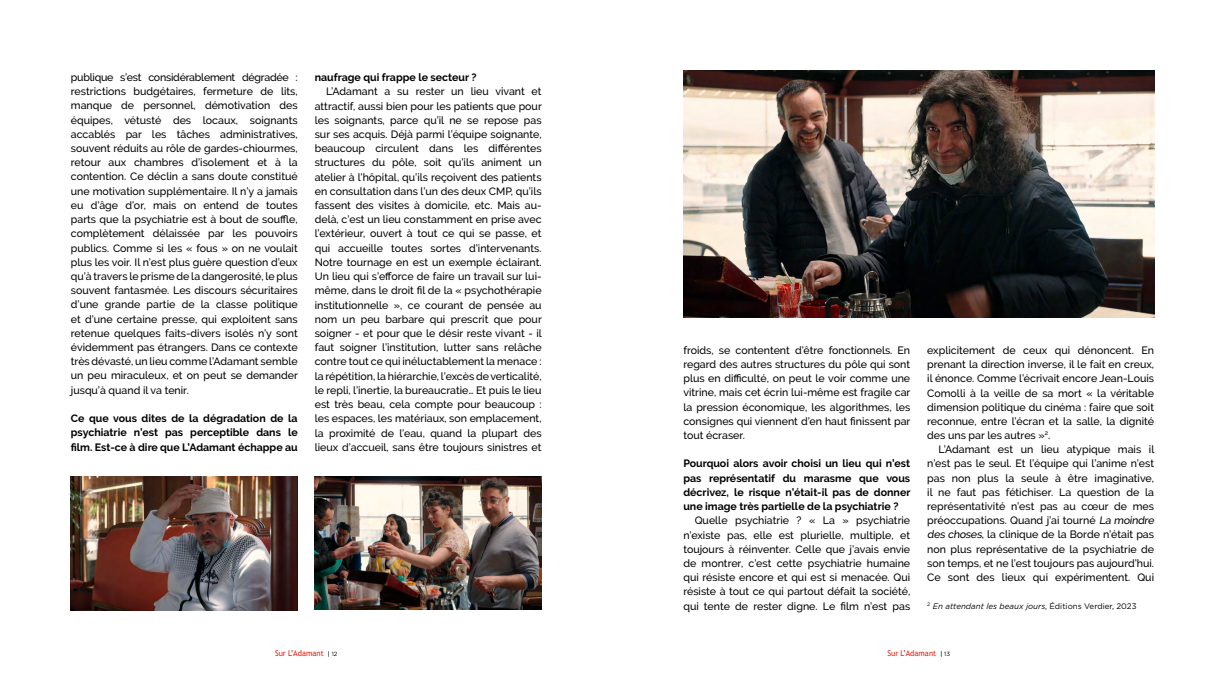
<style>
.page{position:relative;width:1225px;height:681px;background:#fff}
.page>*{position:absolute;margin:0;border:0;box-sizing:border-box;transform-origin:0 0}
.t1{font:500 10.6px/14.2px "Raleway";color:#000;text-align:justify}
.t2{font:700 10.6px/14.2px "Raleway";color:#000;text-align:justify}
.t3{font:italic 8px "Gotham";color:#000}
.t4{font:8px "Trebuchet MS";color:#e42313;scale:.96 1}
.s1{font-style:normal}
.s2{font-family:"Gotham";font-weight:500;font-size:6px;color:#000}
.s3{font-family:"Gotham";font-size:6px;color:#000}
</style>
<div class="page">
<img style="left:683px;top:71px;width:471px;height:246px">
<img style="left:71px;top:476px;width:227px;height:133px">
<img style="left:315px;top:476px;width:226px;height:133px">
<p class="t1" style="left:71px;top:70px;width:229px">publique s’est considérablement dégradée : restrictions budgétaires, fermeture de lits, manque de personnel, démotivation des équipes, vétusté des locaux, soignants accablés par les tâches administratives, souvent réduits au rôle de gardes-chiourmes, retour aux chambres d’isolement et à la contention. Ce déclin a sans doute constitué une motivation supplémentaire. Il n’y a jamais eu d’âge d’or, mais on entend de toutes parts que la psychiatrie est à bout de souffle, complètement délaissée par les pouvoirs publics. Comme si les « fous » on ne voulait plus les voir. Il n’est plus guère question d’eux qu’à travers le prisme de la dangerosité, le plus souvent fantasmée. Les discours sécuritaires d’une grande partie de la classe politique et d’une certaine presse, qui exploitent sans retenue quelques faits-divers isolés n’y sont évidemment pas étrangers. Dans ce contexte très dévasté, un lieu comme l’Adamant semble un peu miraculeux, et on peut se demander jusqu’à quand il va tenir.</p>
<p class="t2" style="left:71px;top:411px;width:228px">Ce que vous dites de la dégradation de la psychiatrie n’est pas perceptible dans le film. Est-ce à dire que L’Adamant échappe au</p>
<p class="t2" style="left:315px;top:70px;width:163px">naufrage qui frappe le secteur ?</p>
<p class="t1" style="left:315px;top:84px;width:229px;text-indent:11px">L’Adamant a su rester un lieu vivant et attractif, aussi bien pour les patients que pour les soignants, parce qu’il ne se repose pas sur ses acquis. Déjà parmi l’équipe soignante, beaucoup circulent dans les différentes structures du pôle, soit qu’ils animent un atelier à l’hôpital, qu’ils reçoivent des patients en consultation dans l’un des deux CMP, qu’ils fassent des visites à domicile, etc. Mais au&shy;delà, c’est un lieu constamment en prise avec l’extérieur, ouvert à tout ce qui se passe, et qui accueille toutes sortes d’intervenants.<br>Notre tournage en est un exemple éclairant.<br>Un lieu qui s’efforce de faire un travail sur lui&shy;même, dans le droit fil de la « psychothérapie institutionnelle », ce courant de pensée au nom un peu barbare qui prescrit que pour soigner - et pour que le désir reste vivant - il faut soigner l’institution, lutter sans relâche contre tout ce qui inéluctablement la menace : la répétition, la hiérarchie, l’excès de verticalité, le repli, l’inertie, la bureaucratie… Et puis le lieu est très beau, cela compte pour beaucoup : les espaces, les matériaux, son emplacement, la proximité de l’eau, quand la plupart des lieux d’accueil, sans être toujours sinistres et</p>
<p class="t1" style="left:683px;top:342px;width:229px">froids, se contentent d’être fonctionnels. En regard des autres structures du pôle qui sont plus en difficulté, on peut le voir comme une vitrine, mais cet écrin lui-même est fragile car la pression économique, les algorithmes, les consignes qui viennent d’en haut finissent par tout écraser.</p>
<p class="t2" style="left:683px;top:456px;width:229px">Pourquoi alors avoir choisi un lieu qui n’est pas représentatif du marasme que vous décrivez, le risque n’était-il pas de donner une image très partielle de la psychiatrie ?</p>
<p class="t1" style="left:683px;top:513px;width:228px;text-indent:11px">Quelle psychiatrie ? « La » psychiatrie n’existe pas, elle est plurielle, multiple, et toujours à réinventer. Celle que j’avais envie de montrer, c’est cette psychiatrie humaine qui résiste encore et qui est si menacée. Qui résiste à tout ce qui partout défait la société, qui tente de rester digne. Le film n’est pas</p>
<p class="t1" style="left:927px;top:343px;width:228px">explicitement de ceux qui dénoncent. En prenant la direction inverse, il le fait en creux, il énonce. Comme l’écrivait encore Jean-Louis Comolli à la veille de sa mort « la véritable dimension politique du cinéma : faire que soit reconnue, entre l’écran et la salle, la dignité des uns par les autres »<sup>2</sup>.</p>
<p class="t1" style="left:927px;top:442px;width:230px;text-align:left;text-indent:11px">L’Adamant est un lieu atypique mais il n’est pas le seul. Et l’équipe qui l’anime n’est pas non plus la seule à être imaginative, il ne faut pas fétichiser. La question de la représentativité n’est pas au cœur de mes préoccupations. Quand j’ai tourné La moindre des choses, la clinique de la Borde n’était pas non plus représentative de la psychiatrie de son temps, et ne l’est toujours pas aujourd’hui.<br>Ce sont des lieux qui expérimentent. Qui</p>
<p class="t3" style="left:927px;top:601px;width:211px"><sup>2</sup> En attendant les beaux jours<span class="s1">, Éditions Verdier, 2023</span></p>
<p class="t4" style="left:275px;top:648px;width:67px">Sur L’Adamant <span class="s2">|</span> <span class="s3">12</span></p>
<p class="t4" style="left:887px;top:648px;width:67px">Sur L’Adamant <span class="s2">|</span> <span class="s3">13</span></p>
</div>
